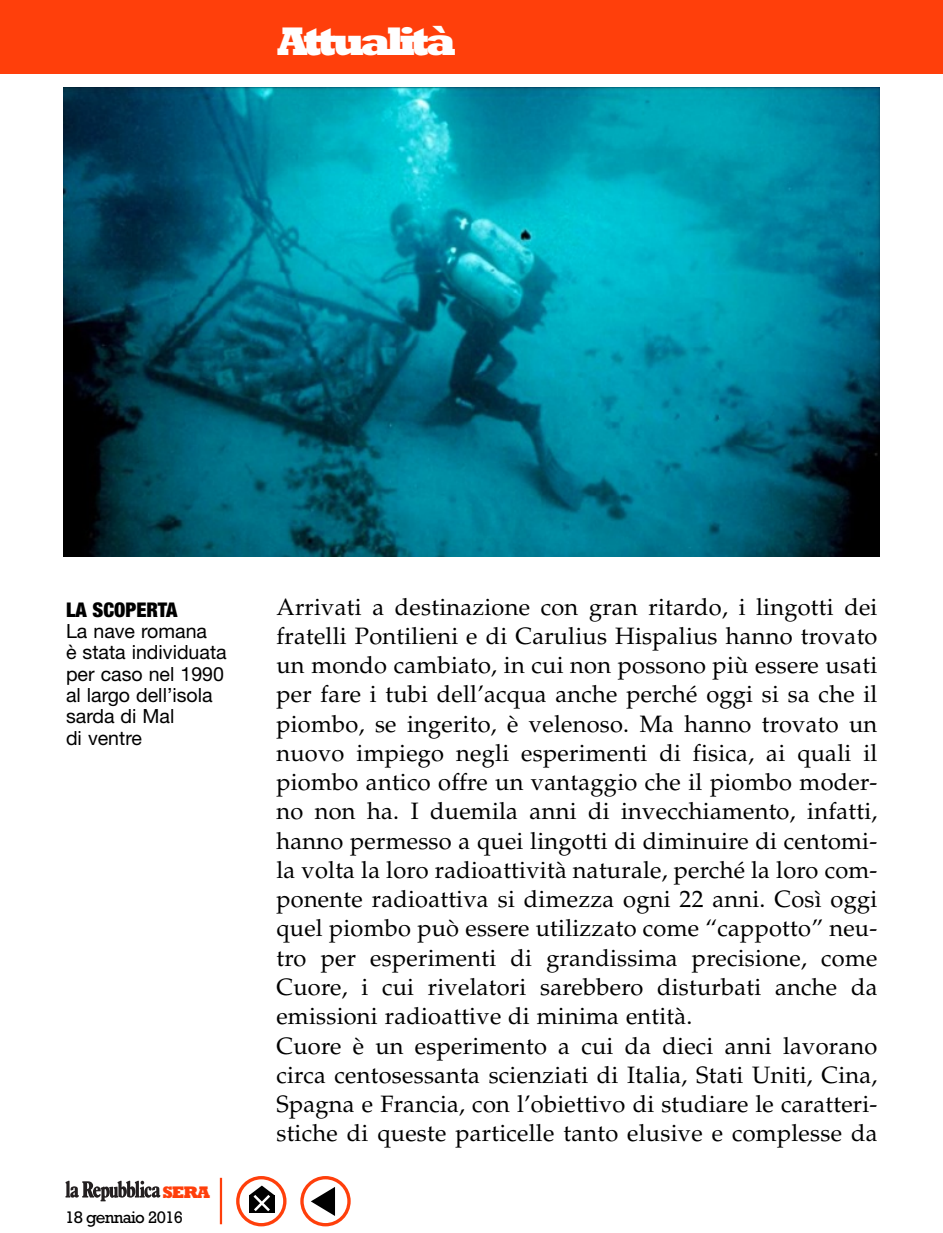
<style>
.page{position:relative;width:943px;height:1233px;background:#fff}
.page>*{position:absolute;margin:0;border:0;box-sizing:border-box;transform-origin:0 0}
.t1{font:800 40.5px "Rockwell";letter-spacing:-.105em;color:#fff}
.t2{font:23.62px/29.2px "Palatino";letter-spacing:.01em;color:#000}
.t3{font:900 condensed 20.25px "Helvetica Neue";color:#000}
.t4{font:19.57px/21.4px "Helvetica Neue";color:#000}
.t5{font:17.1px "Rockwell";letter-spacing:-.045em;color:#000}
.t6{font:800 17.1px "Rockwell";color:#ff3f0b}
</style>
<div class="page">
<div style="left:0;top:0;width:943px;height:74px;background:#ff3f0b"></div>
<svg style="left:65px;top:1180px;width:95px;height:21px"></svg>
<hr style="left:220px;top:1177px;width:2px;height:47px;background:#ff3f0b">
<svg style="left:236px;top:1176px;width:50px;height:50px"></svg>
<svg style="left:300px;top:1176px;width:51px;height:50px"></svg>
<img style="left:64px;top:88px;width:815px;height:468px">
<h1 class="t1" style="left:277px;top:27px;width:180px">Attualità</h1>
<p class="t3" style="left:66px;top:602px;width:113px">LA SCOPERTA</p>
<p class="t4" style="left:66px;top:622px;width:162px">La nave romana<br>è stata individuata per caso nel 1990 al largo dell’isola sarda di Mal<br>di ventre</p>
<p class="t6" style="left:163px;top:1186px;width:49px">SERA</p>
<p class="t5" style="left:65px;top:1211px;width:119px">18 gennaio 2016</p>
<p class="t2" style="left:276px;top:594px;width:602px">Arrivati a destinazione con gran ritardo, i lingotti dei fratelli Pontilieni e di Carulius Hispalius hanno trovato un mondo cambiato, in cui non possono più essere usati per fare i tubi dell’acqua anche perché oggi si sa che il piombo, se ingerito, è velenoso. Ma hanno trovato un nuovo impiego negli esperimenti di fisica, ai quali il piombo antico offre un vantaggio che il piombo moder&shy;no non ha. I duemila anni di invecchiamento, infatti, hanno permesso a quei lingotti di diminuire di centomi&shy;la volta la loro radioattività naturale, perché la loro com&shy;ponente radioattiva si dimezza ogni 22 anni. Così oggi quel piombo può essere utilizzato come “cappotto” neu&shy;tro per esperimenti di grandissima precisione, come Cuore, i cui rivelatori sarebbero disturbati anche da emissioni radioattive di minima entità.<br>Cuore è un esperimento a cui da dieci anni lavorano circa centosessanta scienziati di Italia, Stati Uniti, Cina, Spagna e Francia, con l’obiettivo di studiare le caratteri&shy;stiche di queste particelle tanto elusive e complesse da</p>
</div>
